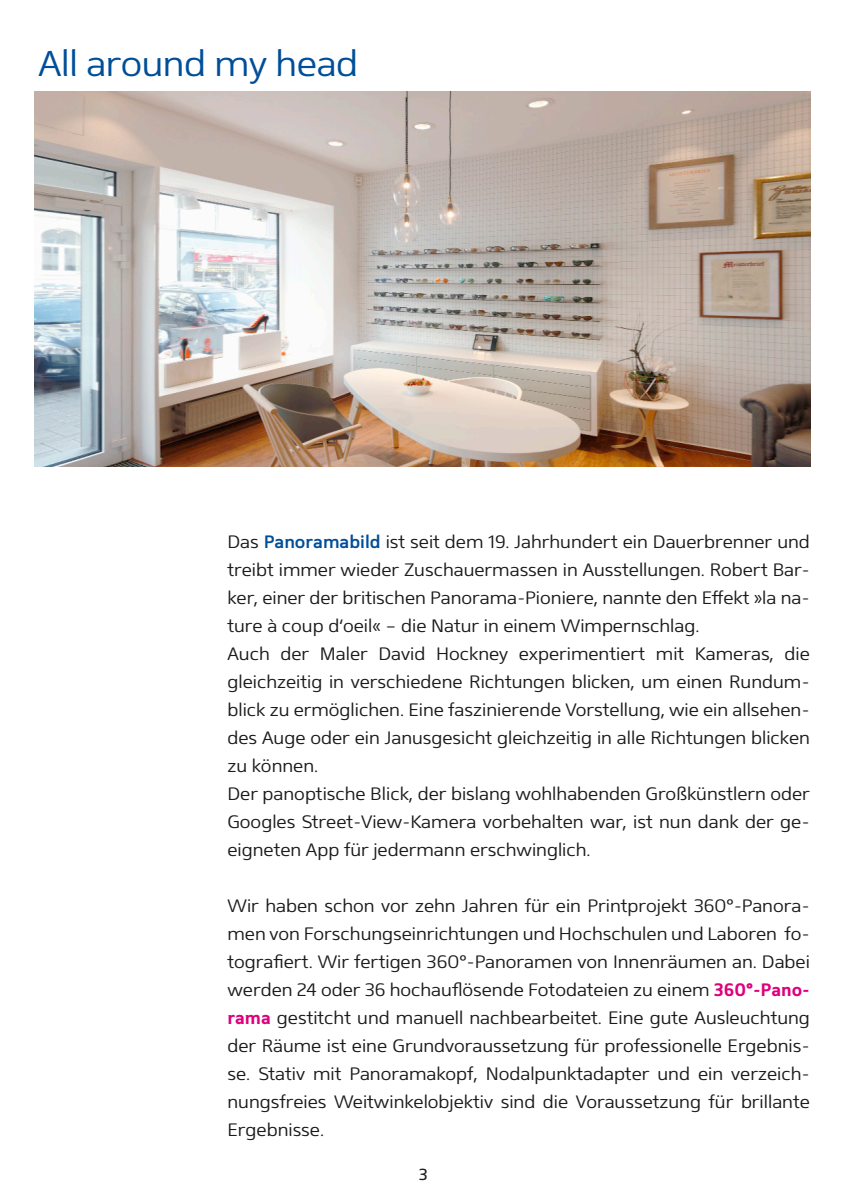
<style>
.page{position:relative;width:851px;height:1202px;background:#fff}
.page>*{position:absolute;margin:0;border:0;box-sizing:border-box;transform-origin:0 0}
.Head1{font:300 36px "Mentone";letter-spacing:-.01em;color:#004e99}
.Copy{font:300 18px/28px "Mentone";color:#1b1b1a;text-align:justify}
.t1{font:16px "Mentone";color:#1b1b1a}
.s1{font-weight:600;color:#004e99}
.s2{font-weight:700;color:#de007c}
</style>
<div class="page">
<img style="left:34px;top:92px;width:776px;height:374px">
<p class="Head1" style="left:39px;top:42px;width:321px">All around my head</p>
<p class="Copy" style="left:227px;top:528px;width:584px">Das <span class="s1">Panoramabild</span> ist seit dem 19. Jahrhundert ein Dauerbrenner und treibt immer wieder Zuschauermassen in Ausstellungen. Robert Bar&shy;ker, einer der britischen Panorama-Pioniere, nannte den Effekt »la na&shy;ture à coup d‘oeil« – die Natur in einem Wimpernschlag.</p>
<p class="Copy" style="left:227px;top:640px;width:584px">Auch der Maler David Hockney experimentiert mit Kameras, die gleichzeitig in verschiedene Richtungen blicken, um einen Rundum&shy;blick zu ermöglichen. Eine faszinierende Vorstellung, wie ein allsehen&shy;des Auge oder ein Janusgesicht gleichzeitig in alle Richtungen blicken zu können.</p>
<p class="Copy" style="left:227px;top:780px;width:584px">Der panoptische Blick, der bislang wohlhabenden Großkünstlern oder Googles Street-View-Kamera vorbehalten war, ist nun dank der ge&shy;eigneten App für jedermann erschwinglich.</p>
<p class="Copy" style="left:227px;top:892px;width:584px;text-align:left">Wir haben schon vor zehn Jahren für ein Printprojekt 360°-Panora&shy;men von Forschungseinrichtungen und Hochschulen und Laboren fo&shy;tografiert. Wir fertigen 360°-Panoramen von Innenräumen an. Dabei werden 24 oder 36 hochauflösende Fotodateien zu einem <span class="s2">360°-Pano&shy;rama</span> gestitcht und manuell nachbearbeitet. Eine gute Ausleuchtung der Räume ist eine Grundvoraussetzung für professionelle Ergebnis&shy;se. Stativ mit Panoramakopf, Nodalpunktadapter und ein verzeich&shy;nungsfreies Weitwinkelobjektiv sind die Voraussetzung für brillante Ergebnisse.</p>
<p class="t1" style="left:419px;top:1165px;width:10px">3</p>
</div>
